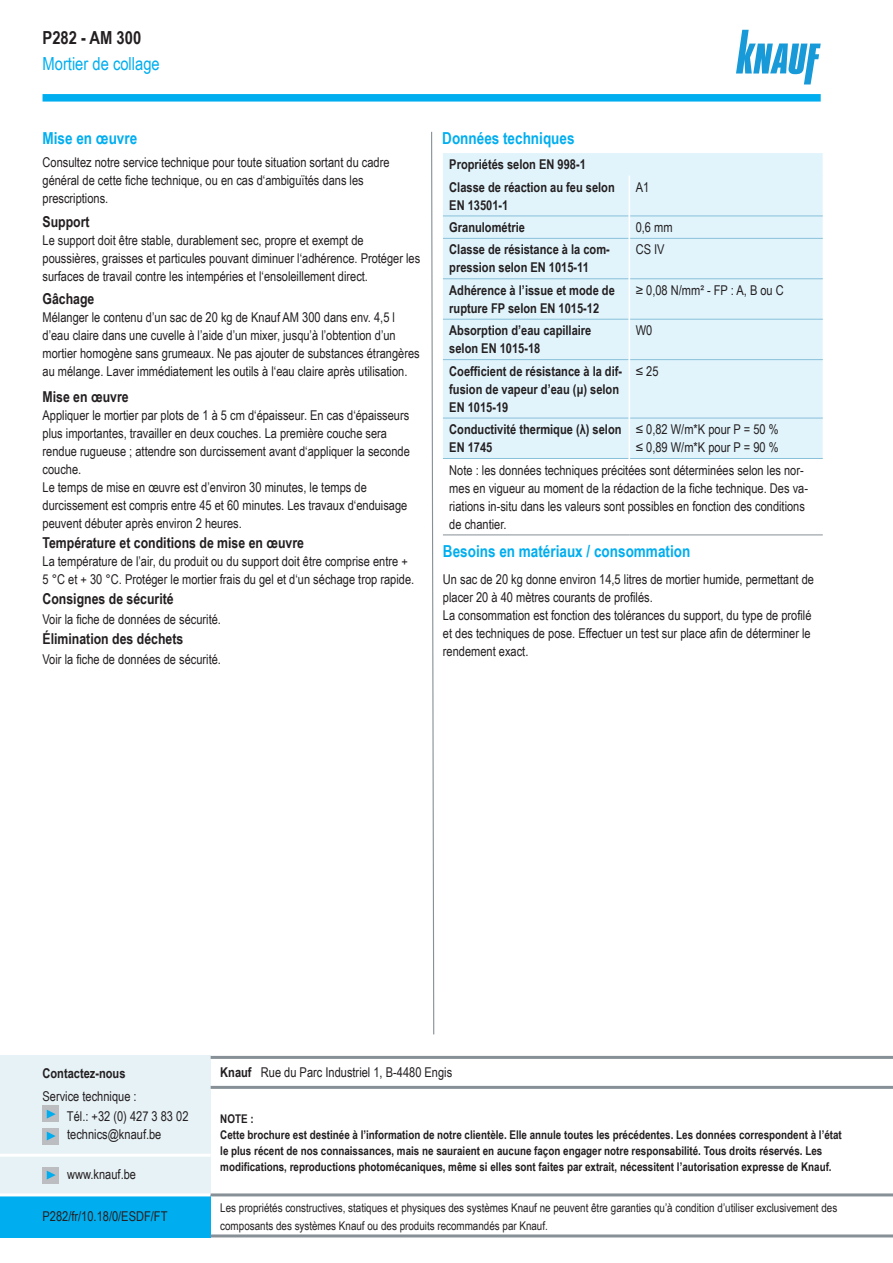
<style>
.page{position:relative;width:893px;height:1263px;background:#fff}
.page>*{position:absolute;margin:0;border:0;box-sizing:border-box;transform-origin:0 0}
.t1{font:18px "Arial Narrow";color:#00aeef}
.t2{font:700 18px "Arial Narrow";color:#231f20}
.Text_TB{font:700 16.5px "Arial Narrow";color:#00aeef}
.Ue3_Beschreibung_11{font:700 16.5px "Arial Narrow";color:#00aeef}
.Text_TB-2{font:700 15px "Arial Narrow";color:#231f20}
.Ue4_Beschreibung_10{font:700 15px "Arial Narrow";color:#231f20}
.Text_TB-3{font:13.5px/18px "Arial Narrow";color:#231f20}
.Text_TB-4{font:700 13.5px/18px "Arial Narrow";color:#231f20}
.Ue4_Beschreibung_10-2{font:13.5px/18px "Arial Narrow";color:#231f20}
.Tab_Kopf_TB{font:13.5px "Arial Narrow";color:#231f20}
.Tab_Kopf_TB-2{font:700 13.5px "Arial Narrow";color:#231f20}
.Tab_Kopf_TB-3{font:700 12px/16px "Arial Narrow";color:#231f20}
.Tab_Kopf_TB-4{font:12px/18px "Arial Narrow";color:#231f20}
.s1{font-weight:700}
</style>
<div class="page">
<div style="left:0;top:1056px;width:210px;height:139px;background:#e7f2f7"></div>
<div style="left:0;top:1195px;width:210px;height:42px;background:#00aeef"></div>
<hr style="left:0;top:1154px;width:211px;height:3px;background:#fff">
<hr style="left:0;top:1193px;width:211px;height:3px;background:#fff">
<hr style="left:211px;top:1056px;width:682px;height:3px;background:#869096">
<hr style="left:211px;top:1086px;width:682px;height:3px;background:#869096">
<hr style="left:211px;top:1193px;width:682px;height:3px;background:#869096">
<hr style="left:211px;top:1234px;width:682px;height:3px;background:#869096">
<div style="left:43px;top:1105px;width:16px;height:16px;background:#bcbdc0"></div>
<div style="left:43px;top:1128px;width:16px;height:16px;background:#bcbdc0"></div>
<div style="left:43px;top:1167px;width:16px;height:16px;background:#bcbdc0"></div>
<svg style="left:47px;top:1110px;width:9px;height:8px"></svg>
<svg style="left:47px;top:1131px;width:9px;height:9px"></svg>
<svg style="left:47px;top:1170px;width:9px;height:9px"></svg>
<svg style="left:431px;top:131px;width:4px;height:904px"></svg>
<div style="left:43px;top:94px;width:778px;height:8px;background:#00aeef"></div>
<svg style="left:736px;top:30px;width:85px;height:54px"></svg>
<div style="left:443px;top:153px;width:380px;height:305px;background:#e1f4fc"></div>
<hr style="left:443px;top:216px;width:186px;height:1px;background:#89c0d9">
<hr style="left:630px;top:216px;width:193px;height:1px;background:#89c0d9">
<hr style="left:443px;top:238px;width:186px;height:1px;background:#89c0d9">
<hr style="left:630px;top:238px;width:193px;height:1px;background:#89c0d9">
<hr style="left:443px;top:278px;width:186px;height:1px;background:#89c0d9">
<hr style="left:630px;top:278px;width:193px;height:1px;background:#89c0d9">
<hr style="left:443px;top:319px;width:186px;height:1px;background:#89c0d9">
<hr style="left:630px;top:319px;width:193px;height:1px;background:#89c0d9">
<hr style="left:443px;top:359px;width:186px;height:1px;background:#89c0d9">
<hr style="left:630px;top:359px;width:193px;height:1px;background:#89c0d9">
<hr style="left:443px;top:418px;width:186px;height:1px;background:#89c0d9">
<hr style="left:630px;top:418px;width:193px;height:1px;background:#89c0d9">
<hr style="left:443px;top:458px;width:186px;height:1px;background:#89c0d9">
<hr style="left:630px;top:458px;width:193px;height:1px;background:#89c0d9">
<hr style="left:443px;top:534px;width:186px;height:1px;background:#869096">
<hr style="left:629px;top:534px;width:194px;height:1px;background:#869096">
<hr style="left:629px;top:175px;width:1px;height:41px;background:#fff">
<svg style="left:629px;top:216px;width:1px;height:22px"></svg>
<hr style="left:629px;top:238px;width:1px;height:41px;background:#fff">
<hr style="left:629px;top:279px;width:1px;height:40px;background:#fff">
<hr style="left:629px;top:319px;width:1px;height:41px;background:#fff">
<hr style="left:629px;top:360px;width:1px;height:58px;background:#fff">
<hr style="left:629px;top:418px;width:1px;height:41px;background:#fff">
<p class="t2" style="left:43px;top:25px;width:100px">P282 - AM 300</p>
<p class="t1" style="left:43px;top:51px;width:119px">Mortier de collage</p>
<p class="Ue3_Beschreibung_11" style="left:43px;top:125px;width:96px">Mise en œuvre</p>
<p class="Ue4_Beschreibung_10-2" style="left:43px;top:153px;width:349px">Consultez notre service technique pour toute situation sortant du cadre général de cette fiche technique, ou en cas d‘ambiguïtés dans les prescriptions.</p>
<p class="Ue4_Beschreibung_10" style="left:43px;top:210px;width:49px">Support</p>
<p class="Text_TB-3" style="left:43px;top:230px;width:379px">Le support doit être stable, durablement sec, propre et exempt de poussières, graisses et particules pouvant diminuer l‘adhérence. Protéger les surfaces de travail contre les intempéries et l‘ensoleillement direct.</p>
<p class="Ue4_Beschreibung_10" style="left:43px;top:288px;width:53px">Gâchage</p>
<p class="Text_TB-3" style="left:43px;top:308px;width:379px">Mélanger le contenu d’un sac de 20 kg de Knauf AM 300 dans env. 4,5 l d’eau claire dans une cuvelle à l’aide d’un mixer, jusqu’à l’obtention d’un mortier homogène sans grumeaux. Ne pas ajouter de substances étrangères au mélange. Laver immédiatement les outils à l‘eau claire après utilisation.</p>
<p class="Text_TB-2" style="left:43px;top:385px;width:88px">Mise en œuvre</p>
<p class="Text_TB-3" style="left:43px;top:405px;width:369px">Appliquer le mortier par plots de 1 à 5 cm d‘épaisseur. En cas d‘épaisseurs plus importantes, travailler en deux couches. La première couche sera rendue rugueuse ; attendre son durcissement avant d‘appliquer la seconde couche.</p>
<p class="Text_TB-3" style="left:43px;top:477px;width:366px">Le temps de mise en œuvre est d’environ 30 minutes, le temps de durcissement est compris entre 45 et 60 minutes. Les travaux d‘enduisage peuvent débuter après environ 2 heures.</p>
<p class="Text_TB-2" style="left:43px;top:531px;width:263px">Température et conditions de mise en œuvre</p>
<p class="Text_TB-3" style="left:43px;top:551px;width:373px">La température de l’air, du produit ou du support doit être comprise entre +<br>5 °C et + 30 °C. Protéger le mortier frais du gel et d‘un séchage trop rapide.</p>
<p class="Text_TB-2" style="left:43px;top:587px;width:133px">Consignes de sécurité</p>
<p class="Text_TB-3" style="left:43px;top:609px;width:180px">Voir la fiche de données de sécurité.</p>
<p class="Text_TB-2" style="left:43px;top:627px;width:142px">Élimination des déchets</p>
<p class="Text_TB-3" style="left:43px;top:649px;width:180px">Voir la fiche de données de sécurité.</p>
<p class="Text_TB" style="left:442px;top:125px;width:134px">Données techniques</p>
<p class="Text_TB-4" style="left:449px;top:155px;width:138px">Propriétés selon EN 998-1</p>
<p class="Text_TB-4" style="left:449px;top:177px;width:167px">Classe de réaction au feu selon<br>EN 13501-1</p>
<p class="Text_TB-3" style="left:636px;top:177px;width:15px">A1</p>
<p class="Text_TB-4" style="left:449px;top:218px;width:77px">Granulométrie</p>
<p class="Text_TB-3" style="left:636px;top:218px;width:38px">0,6 mm</p>
<p class="Text_TB-4" style="left:449px;top:240px;width:162px">Classe de résistance à la com&shy;pression selon EN 1015-11</p>
<p class="Text_TB-3" style="left:636px;top:240px;width:30px">CS IV</p>
<p class="Text_TB-4" style="left:449px;top:280px;width:167px">Adhérence à l’issue et mode de rupture FP selon EN 1015-12</p>
<p class="Text_TB-3" style="left:636px;top:281px;width:150px">≥ 0,08 N/mm² - FP : A, B ou C</p>
<p class="Text_TB-4" style="left:449px;top:321px;width:144px">Absorption d’eau capillaire selon EN 1015-18</p>
<p class="Text_TB-3" style="left:636px;top:321px;width:18px">W0</p>
<p class="Text_TB-4" style="left:449px;top:361px;width:174px">Coefficient de résistance à la dif&shy;fusion de vapeur d’eau (μ) selon<br>EN 1015-19</p>
<p class="Text_TB-3" style="left:636px;top:361px;width:24px">≤ 25</p>
<p class="Text_TB-4" style="left:449px;top:420px;width:174px">Conductivité thermique (λ) selon<br>EN 1745</p>
<p class="Text_TB-3" style="left:636px;top:420px;width:144px">≤ 0,82 W/m*K pour P = 50 %</p>
<p class="Text_TB-3" style="left:636px;top:438px;width:144px">≤ 0,89 W/m*K pour P = 90 %</p>
<p class="Text_TB-3" style="left:449px;top:460px;width:360px">Note : les données techniques précitées sont déterminées selon les nor&shy;mes en vigueur au moment de la rédaction de la fiche technique. Des va&shy;riations in-situ dans les valeurs sont possibles en fonction des conditions de chantier.</p>
<p class="Text_TB" style="left:443px;top:539px;width:249px">Besoins en matériaux / consommation</p>
<p class="Text_TB-3" style="left:443px;top:569px;width:373px">Un sac de 20 kg donne environ 14,5 litres de mortier humide, permettant de placer 20 à 40 mètres courants de profilés.</p>
<p class="Text_TB-3" style="left:443px;top:605px;width:370px;text-align:justify">La consommation est fonction des tolérances du support, du type de profilé et des techniques de pose. Effectuer un test sur place afin de déterminer le rendement exact.</p>
<p class="Tab_Kopf_TB-2" style="left:43px;top:1063px;width:85px">Contactez-nous</p>
<p class="Tab_Kopf_TB" style="left:43px;top:1086px;width:96px">Service technique :</p>
<p class="Tab_Kopf_TB" style="left:67px;top:1106px;width:123px">Tél.: +32 (0) 427 3 83 02</p>
<p class="Tab_Kopf_TB" style="left:67px;top:1124px;width:96px">technics@knauf.be</p>
<p class="Tab_Kopf_TB" style="left:67px;top:1164px;width:70px">www.knauf.be</p>
<p class="Tab_Kopf_TB" style="left:43px;top:1206px;width:126px">P282/fr/10.18/0/ESDF/FT</p>
<p class="Tab_Kopf_TB" style="left:220px;top:1062px;width:233px"><span class="s1">Knauf</span> Rue du Parc Industriel 1, B-4480 Engis</p>
<p class="Tab_Kopf_TB-3" style="left:220px;top:1110px;width:623px">NOTE :<br>Cette brochure est destinée à l’information de notre clientèle. Elle annule toutes les précédentes. Les données correspondent à l’état le plus récent de nos connaissances, mais ne sauraient en aucune façon engager notre responsabilité. Tous droits réservés. Les modifications, reproductions photomécaniques, même si elles sont faites par extrait, nécessitent l’autorisation expresse de Knauf.</p>
<p class="Tab_Kopf_TB-4" style="left:220px;top:1198px;width:618px">Les propriétés constructives, statiques et physiques des systèmes Knauf ne peuvent être garanties qu’à condition d’utiliser exclusivement des composants des systèmes Knauf ou des produits recommandés par Knauf.</p>
</div>
